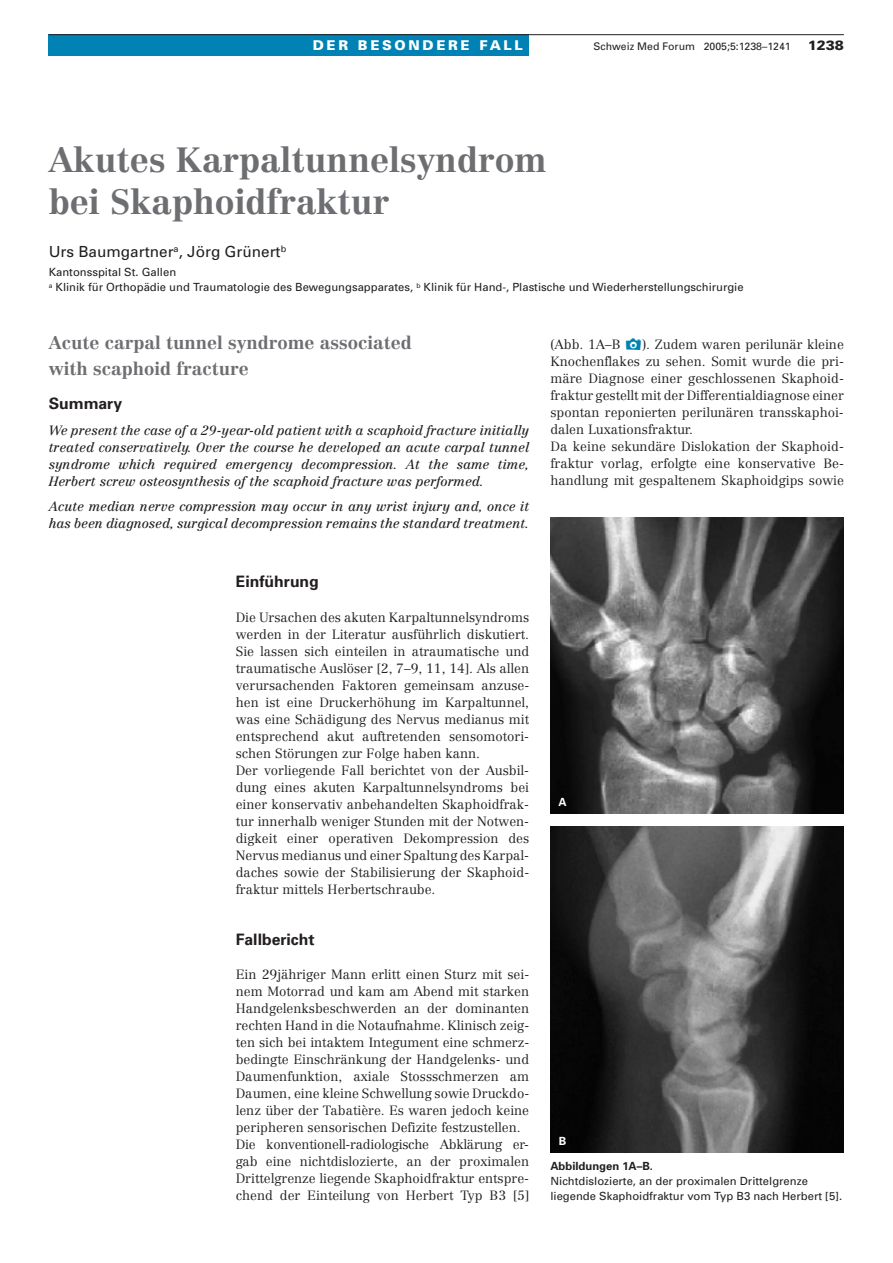
<style>
.page{position:relative;width:893px;height:1263px;background:#fff}
.page>*{position:absolute;margin:0;border:0;box-sizing:border-box;transform-origin:0 0}
.t1{font:700 34.5px/42.8px "Centennial";color:#6d6e71}
.t2{font:700 18px/25.5px "Centennial";color:#6d6e71}
.t3{font:700 15.75px "Univers";color:#231f20}
.t4{font:15.3px "Univers";color:#231f20}
.t5{font:900 13.5px "Univers";letter-spacing:.2em;color:#fff}
.t6{font:900 13.5px "Univers";color:#231f20}
.t7{font:300 13.2px/17px "Centennial";color:#231f20}
.t8{font:italic 13.2px/17px "Centennial";color:#231f20;text-align:justify}
.t9{font:11.25px/14.9px "Univers";color:#231f20}
.t10{font:700 11.25px "Univers";color:#231f20}
.t11{font:700 11.25px "Univers";color:#fff}
.t12{font:10.5px "Univers";color:#231f20}
</style>
<div class="page">
<div style="left:49px;top:35px;width:480px;height:21px;background:#0082b4"></div>
<hr style="left:49px;top:34px;width:795px;height:1px;background:#231f20">
<img style="left:550px;top:517px;width:294px;height:296px">
<img style="left:550px;top:827px;width:294px;height:326px">
<p class="t5" style="left:313px;top:40px;width:212px">DER BESONDERE FALL</p>
<p class="t12" style="left:593px;top:42px;width:199px">Schweiz Med Forum 2005;5:1238–1241</p>
<p class="t6" style="left:808px;top:40px;width:38px">1238</p>
<h1 class="t1" style="left:49px;top:141px;width:499px">Akutes Karpaltunnelsyndrom bei Skaphoidfraktur</h1>
<p class="t4" style="left:49px;top:245px;width:239px">Urs Baumgartner<sup>a</sup>, Jörg Grünert<sup>b</sup></p>
<p class="t9" style="left:49px;top:266px;width:696px">Kantonsspital St. Gallen<br><sup>a</sup> Klinik für Orthopädie und Traumatologie des Bewegungsapparates, <sup>b</sup> Klinik für Hand-, Plastische und Wiederherstellungschirurgie</p>
<h2 class="t2" style="left:49px;top:332px;width:365px">Acute carpal tunnel syndrome associated with scaphoid fracture</h2>
<p class="t3" style="left:49px;top:397px;width:75px">Summary</p>
<p class="t8" style="left:49px;top:423px;width:482px">We present the case of a 29-year-old patient with a scaphoid fracture initially treated conservatively. Over the course he developed an acute carpal tunnel syndrome which required emergency decompression. At the same time, Herbert screw osteosynthesis of the scaphoid fracture was performed.</p>
<p class="t8" style="left:49px;top:499px;width:482px">Acute median nerve compression may occur in any wrist injury and, once it has been diagnosed, surgical decompression remains the standard treatment.</p>
<p class="t3" style="left:236px;top:576px;width:85px">Einführung</p>
<p class="t7" style="left:236px;top:609px;width:295px">Die Ursachen des akuten Karpaltunnelsyndroms werden in der Literatur ausführlich diskutiert.<br>Sie lassen sich einteilen in atraumatische und traumatische Auslöser [2, 7–9, 11, 14]. Als allen verursachenden Faktoren gemeinsam anzuse&shy;hen ist eine Druckerhöhung im Karpaltunnel, was eine Schädigung des Nervus medianus mit entsprechend akut auftretenden sensomotori&shy;schen Störungen zur Folge haben kann.<br>Der vorliegende Fall berichtet von der Ausbil&shy;dung eines akuten Karpaltunnelsyndroms bei einer konservativ anbehandelten Skaphoidfrak&shy;tur innerhalb weniger Stunden mit der Notwen&shy;digkeit einer operativen Dekompression des Nervus medianus und einer Spaltung des Karpal&shy;daches sowie der Stabilisierung der Skaphoid&shy;fraktur mittels Herbertschraube.</p>
<p class="t3" style="left:236px;top:933px;width:80px">Fallbericht</p>
<p class="t7" style="left:236px;top:967px;width:295px">Ein 29jähriger Mann erlitt einen Sturz mit sei&shy;nem Motorrad und kam am Abend mit starken Handgelenksbeschwerden an der dominanten rechten Hand in die Notaufnahme. Klinisch zeig&shy;ten sich bei intaktem Integument eine schmerz&shy;bedingte Einschränkung der Handgelenks- und Daumenfunktion, axiale Stossschmerzen am Daumen, eine kleine Schwellung sowie Druckdo&shy;lenz über der Tabatière. Es waren jedoch keine peripheren sensorischen Defizite festzustellen.<br>Die konventionell-radiologische Abklärung er&shy;gab eine nichtdislozierte, an der proximalen Drittelgrenze liegende Skaphoidfraktur entspre&shy;chend der Einteilung von Herbert Typ B3 [5]</p>
<p class="t7" style="left:550px;top:337px;width:72px">(Abb. 1A–B</p>
<p class="t7" style="left:550px;top:337px;width:295px;text-indent:92px">). Zudem waren perilunär kleine Knochenflakes zu sehen. Somit wurde die pri&shy;märe Diagnose einer geschlossenen Skaphoid&shy;fraktur gestellt mit der Differentialdiagnose einer spontan reponierten perilunären transskaphoi&shy;dalen Luxationsfraktur.<br>Da keine sekundäre Dislokation der Skaphoid&shy;fraktur vorlag, erfolgte eine konservative Be&shy;handlung mit gespaltenem Skaphoidgips sowie</p>
<p class="t11" style="left:558px;top:797px;width:10px">A</p>
<p class="t11" style="left:559px;top:1136px;width:9px">B</p>
<p class="t10" style="left:550px;top:1161px;width:104px">Abbildungen 1A–B.</p>
<p class="t9" style="left:550px;top:1174px;width:293px">Nichtdislozierte, an der proximalen Drittelgrenze liegende Skaphoidfraktur vom Typ B3 nach Herbert [5].</p>
</div>
